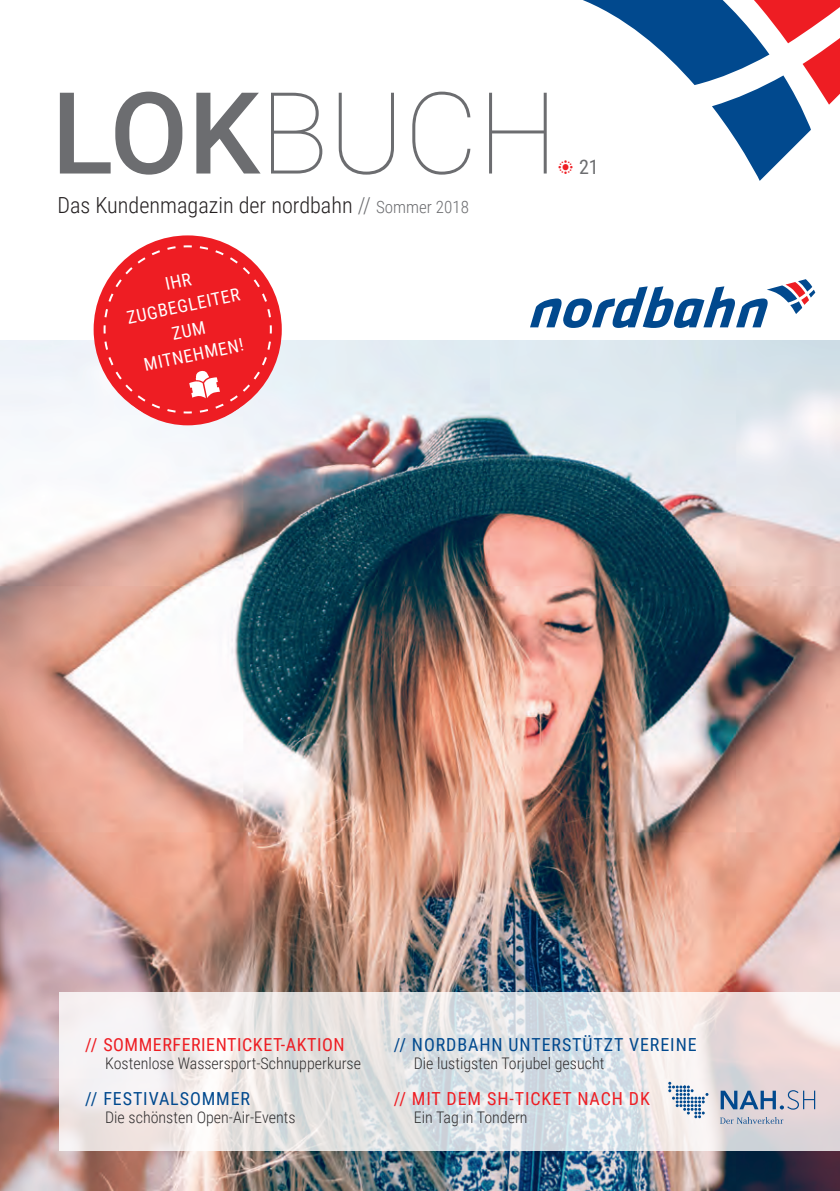
<style>
.page{position:relative;width:840px;height:1191px;background:#fff}
.page>*{position:absolute;margin:0;border:0;box-sizing:border-box;transform-origin:0 0}
.t1{font:100 113.6px "Roboto";color:#6c6d70}
.t2{font:300 22.2px "Roboto Condensed";color:#231f20}
.t3{font:20px "Roboto Condensed";color:#6c6d70}
.t4{font:18px "Roboto Condensed";letter-spacing:.05em;color:#01498e}
.t5{font:18px "Roboto Condensed";letter-spacing:.03em;color:#ee1d23}
.t6{font:18px "Roboto Condensed";letter-spacing:.05em;color:#ee1d23}
.t7{font:17.6px/25px "Roboto Condensed";color:#fff;text-align:center}
.t8{font:300 16px "Roboto Condensed";color:#312f30}
.s1{font-weight:500}
.s2{font-size:22px;color:#6c6d70}
.s3{font-size:17px;color:#6c6d70}
.s4{font-family:"Monotype Sorts";font-size:19.8px;color:#ee1d23}
</style>
<div class="page">
<img style="left:0;top:340px;width:839px;height:851px">
<svg style="left:530px;top:279px;width:284px;height:49px"></svg>
<svg style="left:583px;top:0;width:256px;height:181px"></svg>
<svg style="left:60px;top:992px;width:779px;height:159px"></svg>
<svg style="left:719px;top:1117px;width:64px;height:7px"></svg>
<svg style="left:668px;top:1081px;width:40px;height:37px"></svg>
<svg style="left:720px;top:1090px;width:94px;height:19px;background:#9ba9c0"></svg>
<div style="left:94px;top:235px;width:187px;height:188px;background:#ee1d23;border-radius:50%"></div>
<svg style="left:102px;top:244px;width:171px;height:170px"></svg>
<h1 class="t1" style="left:52px;top:53px;width:507px"><span class="s1">LOK</span>BUCH</h1>
<h2 class="t2" style="left:57px;top:189px;width:413px">Das Kundenmagazin der nordbahn <span class="s2">//</span> <span class="s3">Sommer 2018</span></h2>
<p class="t3" style="left:557px;top:152px;width:42px"><span class="s4">b</span> 21</p>
<p class="t7" style="left:119px;top:280px;width:117px;rotate:-12deg">IHR<br>ZUGBEGLEITER<br>ZUM<br>MITNEHMEN!</p>
<p class="t5" style="left:85px;top:1032px;width:261px">// SOMMERFERIENTICKET-AKTION</p>
<p class="t8" style="left:105px;top:1052px;width:257px">Kostenlose Wassersport-Schnupperkurse</p>
<p class="t4" style="left:85px;top:1086px;width:166px">// FESTIVALSOMMER</p>
<p class="t8" style="left:105px;top:1106px;width:192px">Die schönsten Open-Air-Events</p>
<p class="t4" style="left:393px;top:1032px;width:304px">// NORDBAHN UNTERSTÜTZT VEREINE</p>
<p class="t8" style="left:413px;top:1052px;width:192px">Die lustigsten Torjubel gesucht</p>
<p class="t6" style="left:393px;top:1086px;width:257px">// MIT DEM SH-TICKET NACH DK</p>
<p class="t8" style="left:413px;top:1106px;width:115px">Ein Tag in Tondern</p>
</div>
